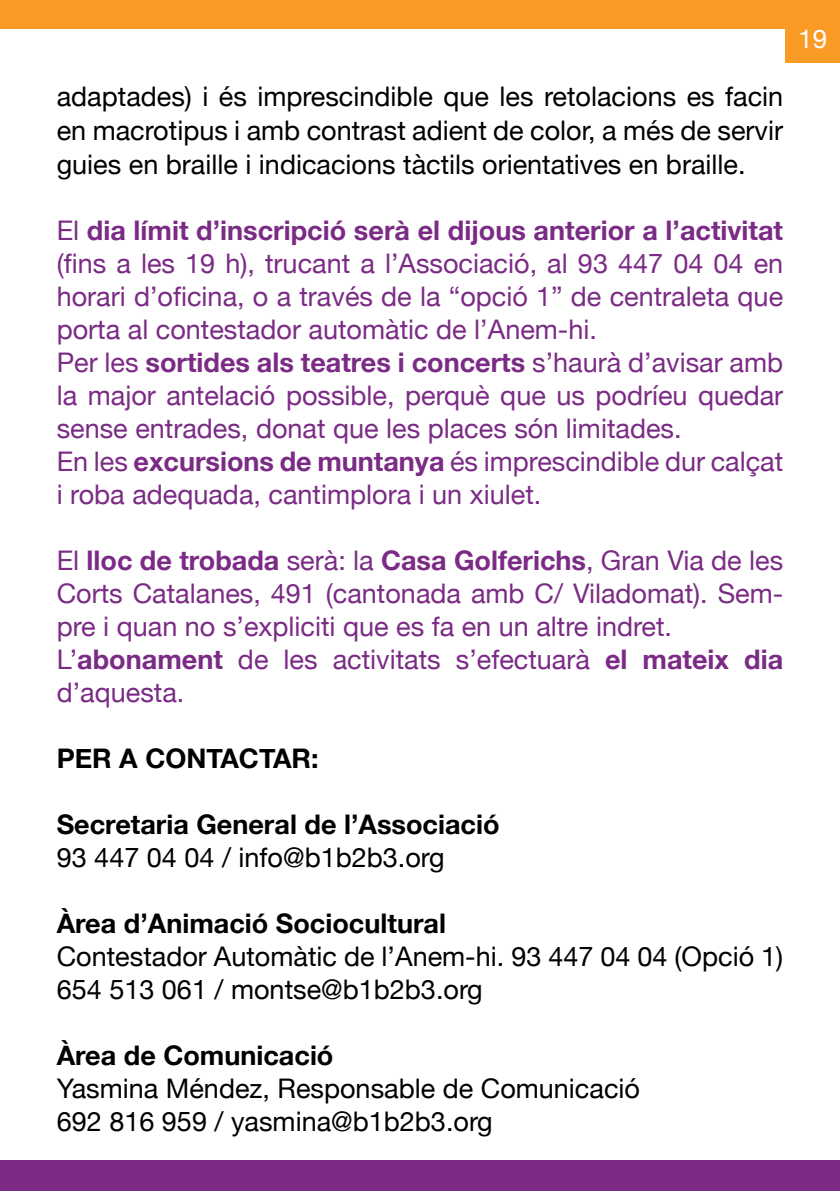
<style>
.page{position:relative;width:840px;height:1191px;background:#fff}
.page>*{position:absolute;margin:0;border:0;box-sizing:border-box;transform-origin:0 0}
.t1{font:27px/33px "Helvetica Neue";color:#7b2b85}
.t2{font:27px/34px "Helvetica Neue";color:#000}
.t3{font:700 27px "Helvetica Neue";color:#000}
.t4{font:26px "Helvetica Neue";color:#fff}
.s1{font-weight:700}
</style>
<div class="page">
<div style="left:0;top:0;width:839px;height:29px;background:#f99b25"></div>
<div style="left:0;top:1161px;width:839px;height:30px;background:#7b2b85"></div>
<div style="left:784px;top:9px;width:55px;height:53px;background:#f99b25"></div>
<p class="t2" style="left:57px;top:79px;width:727px;text-align:justify">adaptades) i és imprescindible que les retolacions es facin en macrotipus i amb contrast adient de color, a més de servir guies en braille i indicacions tàctils orientatives en braille.</p>
<p class="t1" style="left:57px;top:214px;width:727px">El <span class="s1">dia límit d’inscripció serà el dijous anterior a l’activitat </span>(fins a les 19 h), trucant a l’Associació, al 93 447 04 04 en horari d’oficina, o a través de la “opció 1” de centraleta que porta al contestador automàtic de l’Anem-hi.<br>Per les <span class="s1">sortides als teatres i concerts</span> s’haurà d’avisar amb la major antelació possible, perquè que us podríeu quedar sense entrades, donat que les places són limitades.<br>En les <span class="s1">excursions de muntanya</span> és imprescindible dur calçat i roba adequada, cantimplora i un xiulet.</p>
<p class="t1" style="left:57px;top:544px;width:727px">El <span class="s1">lloc de trobada</span> serà: la <span class="s1">Casa Golferichs</span>, Gran Via de les Corts Catalanes, 491 (cantonada amb C/ Viladomat). Sem&shy;pre i quan no s’expliciti que es fa en un altre indret.<br>L’<span class="s1">abonament</span> de les activitats s’efectuarà <span class="s1">el mateix dia </span>d’aquesta.</p>
<p class="t3" style="left:57px;top:742px;width:263px">PER A CONTACTAR:</p>
<p class="t4" style="left:797px;top:23px;width:30px">19</p>
<p class="t3" style="left:57px;top:808px;width:444px">Secretaria General de l’Associació</p>
<p class="t2" style="left:57px;top:840px;width:389px">93 447 04 04 / info@b1b2b3.org</p>
<p class="t3" style="left:57px;top:907px;width:390px">Àrea d’Animació Sociocultural</p>
<p class="t2" style="left:57px;top:939px;width:727px;line-height:33px">Contestador Automàtic de l’Anem-hi. 93 447 04 04 (Opció 1)<br>654 513 061 / montse@b1b2b3.org</p>
<p class="t3" style="left:57px;top:1039px;width:278px">Àrea de Comunicació</p>
<p class="t2" style="left:57px;top:1071px;width:584px;line-height:33px">Yasmina Méndez, Responsable de Comunicació<br>692 816 959 / yasmina@b1b2b3.org</p>
</div>
